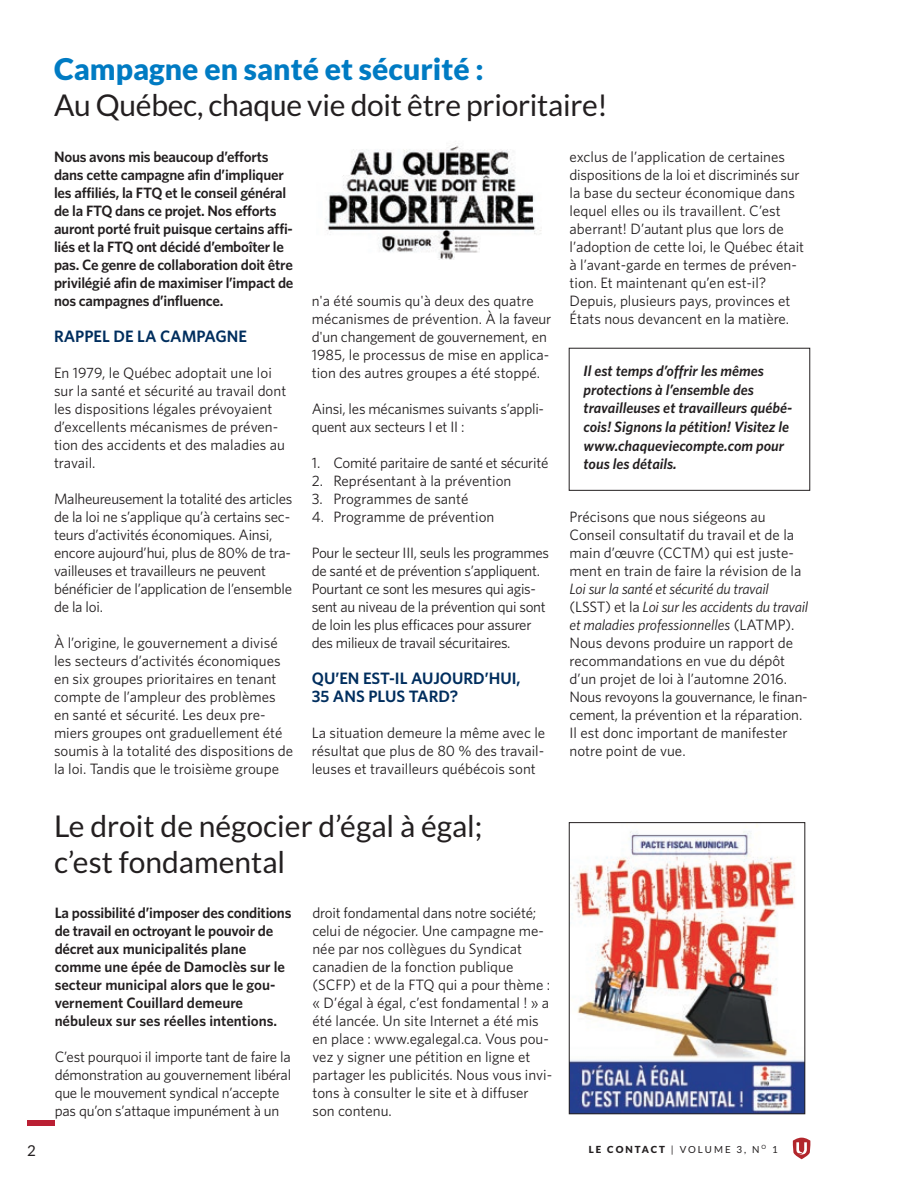
<style>
.page{position:relative;width:918px;height:1188px;background:#fff}
.page>*{position:absolute;margin:0;border:0;box-sizing:border-box;transform-origin:0 0}
.t1{font:30px/36px "Lato";letter-spacing:-.005em;color:#231f20}
.t2{font:600 16.5px/18px "Whitney";color:#002e5e}
.t3{font:15px/18px "Whitney";color:#231f20}
.t4{font:600 15px/18px "Whitney";letter-spacing:-.015em;color:#231f20}
.t5{font:15px/18px "Whitney";letter-spacing:-.02em;color:#231f20}
.t6{font:italic 600 15px/18.6px "Whitney";color:#231f20}
.t7{font:15px "Lato";color:#231f20}
.t8{font:9.75px "Lato";letter-spacing:.205em;color:#231f20}
.s1{font-weight:900;color:#007bc3}
.s2{font-style:italic}
.s3{font-weight:900}
</style>
<div class="page">
<svg style="left:793px;top:1138px;width:17px;height:21px"></svg>
<div style="left:28px;top:1120px;width:27px;height:6px;background:#ba1f33"></div>
<img style="left:326px;top:145px;width:215px;height:115px">
<div style="left:569px;top:348px;width:241px;height:143px;border:1px solid #231f20"></div>
<img style="left:571px;top:824px;width:232px;height:288px">
<div style="left:569px;top:822px;width:236px;height:292px;border:1px solid #231f20"></div>
<p class="t1" style="left:54px;top:53px;width:555px"><span class="s1">Campagne en santé et sécurité :<br></span>Au Québec, chaque vie doit être prioritaire!</p>
<p class="t4" style="left:54px;top:149px;width:241px">Nous avons mis beaucoup d’efforts dans cette campagne afin d’impliquer les affiliés, la FTQ et le conseil général de la FTQ dans ce projet. Nos efforts auront porté fruit puisque certains affi&shy;liés et la FTQ ont décidé d’emboîter le pas. Ce genre de collaboration doit être privilégié afin de maximiser l’impact de nos campagnes d’influence.</p>
<p class="t2" style="left:54px;top:329px;width:195px">RAPPEL DE LA CAMPAGNE</p>
<p class="t3" style="left:54px;top:365px;width:234px">En 1979, le Québec adoptait une loi sur la santé et sécurité au travail dont les dispositions légales prévoyaient d’excellents mécanismes de préven&shy;tion des accidents et des maladies au travail.</p>
<p class="t3" style="left:54px;top:491px;width:240px">Malheureusement la totalité des articles de la loi ne s’applique qu’à certains sec&shy;teurs d’activités économiques. Ainsi, encore aujourd’hui, plus de 80% de tra&shy;vailleuses et travailleurs ne peuvent bénéficier de l’application de l’ensemble de la loi.</p>
<p class="t3" style="left:54px;top:635px;width:241px">À l’origine, le gouvernement a divisé les secteurs d’activités économiques en six groupes prioritaires en tenant compte de l’ampleur des problèmes en santé et sécurité. Les deux pre&shy;miers groupes ont graduellement été soumis à la totalité des dispositions de la loi. Tandis que le troisième groupe</p>
<p class="t3" style="left:312px;top:293px;width:241px">n'a été soumis qu'à deux des quatre mécanismes de prévention. À la faveur d'un changement de gouvernement, en 1985, le processus de mise en applica&shy;tion des autres groupes a été stoppé.</p>
<p class="t3" style="left:312px;top:401px;width:234px">Ainsi, les mécanismes suivants s’appli&shy;quent aux secteurs I et II :</p>
<p class="t5" style="left:312px;top:455px;width:238px">1. Comité paritaire de santé et sécurité</p>
<p class="t3" style="left:312px;top:473px;width:201px">2. Représentant à la prévention</p>
<p class="t3" style="left:312px;top:491px;width:158px">3. Programmes de santé</p>
<p class="t3" style="left:312px;top:509px;width:184px">4. Programme de prévention</p>
<p class="t5" style="left:312px;top:545px;width:239px">Pour le secteur III, seuls les programmes de santé et de prévention s’appliquent.<br>Pourtant ce sont les mesures qui agis&shy;sent au niveau de la prévention qui sont de loin les plus efficaces pour assurer des milieux de travail sécuritaires.</p>
<p class="t2" style="left:312px;top:671px;width:210px">QU’EN EST-IL AUJOURD’HUI,<br>35 ANS PLUS TARD?</p>
<p class="t3" style="left:312px;top:725px;width:235px;text-align:justify">La situation demeure la même avec le résultat que plus de 80 % des travail&shy;leuses et travailleurs québécois sont</p>
<p class="t1" style="left:54px;top:811px;width:430px">Le droit de négocier d’égal à égal; c’est fondamental</p>
<p class="t4" style="left:55px;top:905px;width:238px">La possibilité d’imposer des conditions de travail en octroyant le pouvoir de décret aux municipalités plane comme une épée de Damoclès sur le secteur municipal alors que le gou&shy;vernement Couillard demeure nébuleux sur ses réelles intentions.</p>
<p class="t3" style="left:55px;top:1049px;width:238px">C’est pourquoi il importe tant de faire la démonstration au gouvernement libéral que le mouvement syndical n’accepte pas qu’on s’attaque impunément à un</p>
<p class="t3" style="left:312px;top:905px;width:241px">droit fondamental dans notre société; celui de négocier. Une campagne me&shy;née par nos collègues du Syndicat canadien de la fonction publique (SCFP) et de la FTQ qui a pour thème : « D’égal à égal, c’est fondamental ! » a été lancée. Un site Internet a été mis en place : www.egalegal.ca. Vous pou&shy;vez y signer une pétition en ligne et partager les publicités. Nous vous invi&shy;tons à consulter le site et à diffuser son contenu.</p>
<p class="t3" style="left:570px;top:149px;width:236px">exclus de l’application de certaines dispositions de la loi et discriminés sur la base du secteur économique dans lequel elles ou ils travaillent. C’est aberrant! D’autant plus que lors de l’adoption de cette loi, le Québec était à l’avant-garde en termes de préven&shy;tion. Et maintenant qu’en est-il?<br>Depuis, plusieurs pays, provinces et États nous devancent en la matière.</p>
<p class="t6" style="left:584px;top:363px;width:210px">Il est temps d’offrir les mêmes protections à l’ensemble des travailleuses et travailleurs québé&shy;cois! Signons la pétition! Visitez le www.chaqueviecompte.com pour tous les détails.</p>
<p class="t3" style="left:570px;top:509px;width:240px">Précisons que nous siégeons au Conseil consultatif du travail et de la main d’œuvre (CCTM) qui est juste&shy;ment en train de faire la révision de la <span class="s2">Loi sur la santé et sécurité du travail </span>(LSST) et la <span class="s2">Loi sur les accidents du travail et maladies professionnelles</span> (LATMP).<br>Nous devons produire un rapport de recommandations en vue du dépôt d’un projet de loi à l’automne 2016.<br>Nous revoyons la gouvernance, le finan&shy;cement, la prévention et la réparation.<br>Il est donc important de manifester notre point de vue.</p>
<p class="t7" style="left:27px;top:1145px;width:10px">2</p>
<p class="t8" style="left:772px;top:1145px;width:7px">1</p>
<p class="t8" style="left:589px;top:1145px;width:179px"><span class="s3">LE CONTACT</span> | VOLUME 3, N <sup>O</sup></p>
</div>
